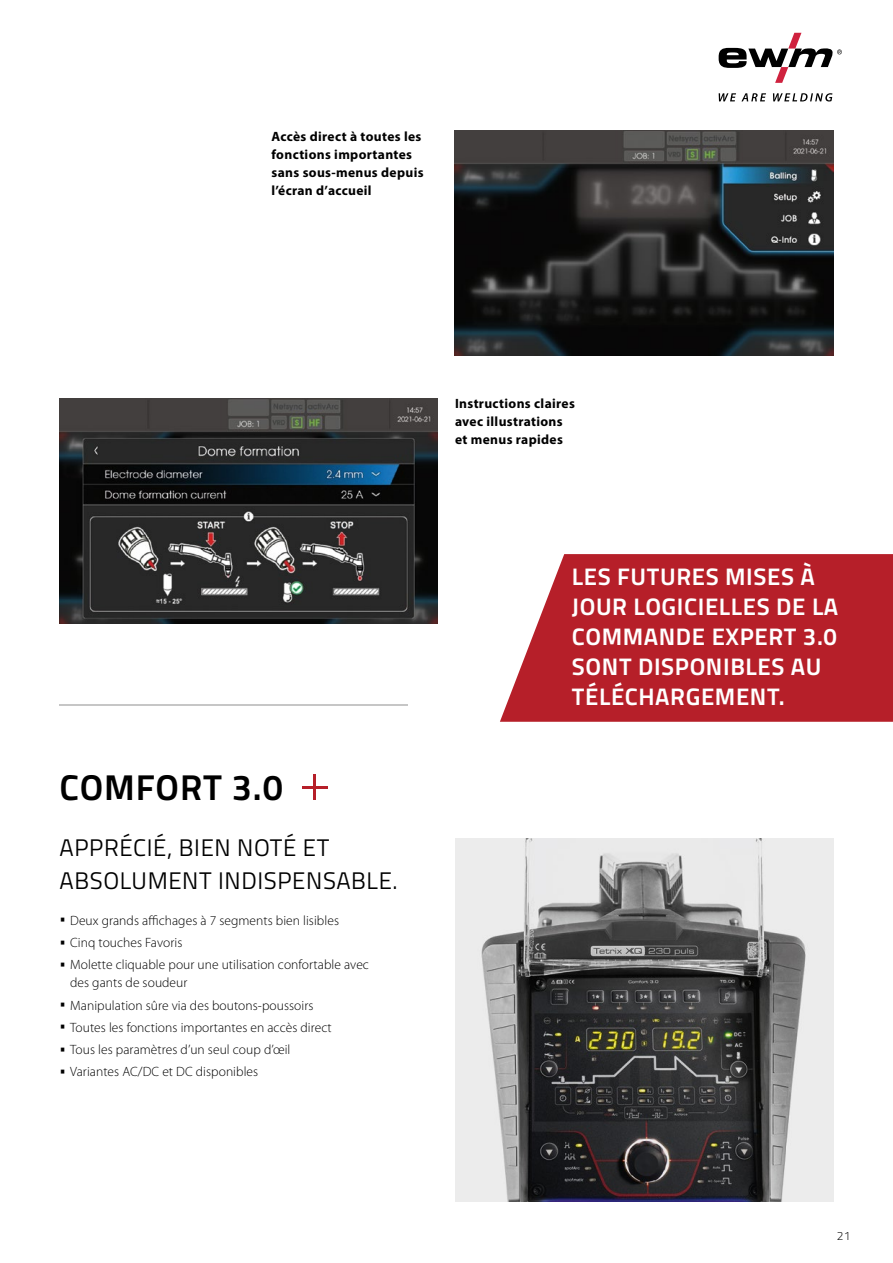
<style>
.page{position:relative;width:893px;height:1263px;background:#fff}
.page>*{position:absolute;margin:0;border:0;box-sizing:border-box;transform-origin:0 0}
.t1{font:700 36px "Titillium Text";letter-spacing:.025em;color:#000}
.t2{font:700 24px/30px "Titillium Text";letter-spacing:.025em;color:#fff}
.t3{font:24px/33px "Titillium Text";letter-spacing:.025em;color:#000}
.t4{font:300 13.5px/18px "Myriad Pro";letter-spacing:.005em;color:#000}
.t5{font:700 13.5px/18px "Myriad Pro";letter-spacing:.025em;color:#000}
.t6{font:300 12px "Titillium Text";color:#000}
.s1{font-family:"Titillium Text"}
</style>
<div class="page">
<img style="left:455px;top:838px;width:379px;height:364px">
<img style="left:455px;top:130px;width:378px;height:226px">
<img style="left:60px;top:398px;width:378px;height:226px">
<svg style="left:500px;top:554px;width:393px;height:168px;background:#bc313a"></svg>
<hr style="left:60px;top:704px;width:348px;height:2px;background:#c6c6c6">
<svg style="left:719px;top:93px;width:113px;height:9px"></svg>
<svg style="left:719px;top:33px;width:123px;height:50px"></svg>
<hr style="left:314px;top:774px;width:2px;height:26px;background:#b61f29">
<hr style="left:302px;top:786px;width:25px;height:2px;background:#b61f29">
<p class="t5" style="left:271px;top:127px;width:154px">Accès direct à toutes les fonctions importantes sans sous-menus depuis l’écran d’accueil</p>
<h1 class="t1" style="left:60px;top:760px;width:225px">COMFORT 3.0</h1>
<h2 class="t3" style="left:60px;top:830px;width:340px">APPRÉCIÉ, BIEN NOTÉ ET<br>ABSOLUMENT INDISPENSABLE.</h2>
<p class="t4" style="left:60px;top:911px;width:281px"><span class="s1">•</span> Deux grands affichages à 7 segments bien lisibles</p>
<p class="t4" style="left:60px;top:934px;width:124px"><span class="s1">•</span> Cinq touches Favoris</p>
<p class="t4" style="left:70px;top:956px;width:300px;text-indent:-11px"><span class="s1">•</span> Molette cliquable pour une utilisation confortable avec des gants de soudeur</p>
<p class="t4" style="left:60px;top:996px;width:255px"><span class="s1">•</span> Manipulation sûre via des boutons-poussoirs</p>
<p class="t4" style="left:60px;top:1018px;width:274px"><span class="s1">•</span> Toutes les fonctions importantes en accès direct</p>
<p class="t4" style="left:60px;top:1041px;width:232px"><span class="s1">•</span> Tous les paramètres d’un seul coup d’œil</p>
<p class="t4" style="left:60px;top:1063px;width:200px"><span class="s1">•</span> Variantes AC/DC et DC disponibles</p>
<p class="t5" style="left:455px;top:394px;width:121px">Instructions claires avec illustrations et menus rapides</p>
<h2 class="t2" style="left:572px;top:560px;width:268px">LES FUTURES MISES À<br>JOUR LOGICIELLES DE LA<br>COMMANDE EXPERT 3.0<br>SONT DISPONIBLES AU<br>TÉLÉCHARGEMENT.</h2>
<p class="t6" style="left:837px;top:1227px;width:15px">21</p>
</div>
